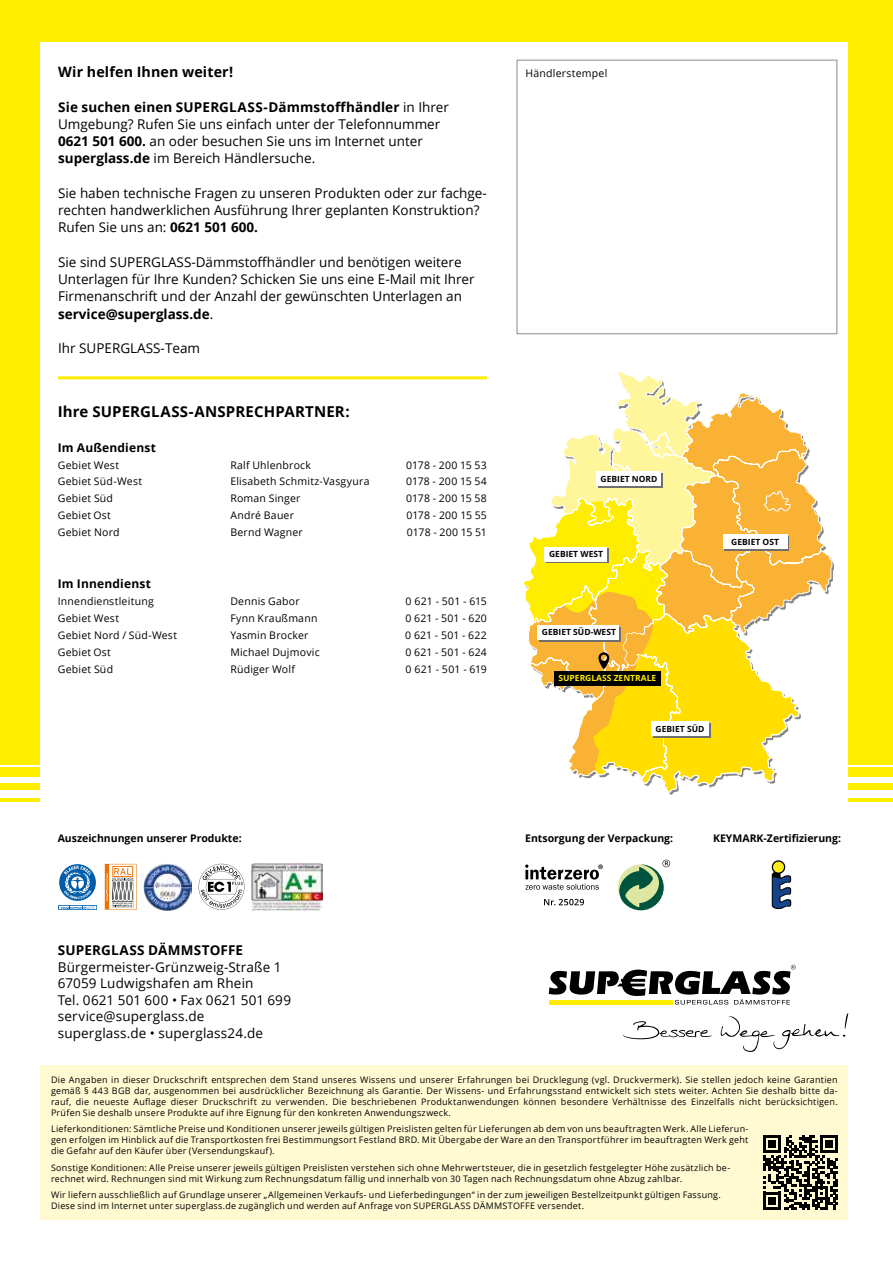
<style>
.page{position:relative;width:893px;height:1263px;background:#fff}
.page>*{position:absolute;margin:0;border:0;box-sizing:border-box;transform-origin:0 0}
.t1{font:700 15px "Open Sans";letter-spacing:.01em;color:#000}
.t2{font:700 14.25px "Open Sans";letter-spacing:.01em;color:#000}
.t3{font:13.5px/17.2px "Open Sans";color:#000}
.t4{font:700 13.5px "Open Sans";letter-spacing:.015em;color:#000}
.t5{font:700 12px "Open Sans";letter-spacing:.015em;color:#000}
.t6{font:10.5px "Open Sans";letter-spacing:.02em;color:#000}
.t7{font:700 10.5px "Open Sans";color:#000}
.t8{font:9px/10.8px "Open Sans";letter-spacing:.025em;color:#000;text-align:justify}
.t9{font:700 8.55px "Open Sans";color:#000}
.t10{font:700 8.55px "Open Sans";color:#ffed00}
.s1{font-weight:700}
</style>
<div class="page">
<div style="left:0;top:686px;width:893px;height:78px;background:#ffed00"></div>
<div style="left:0;top:783px;width:893px;height:6px;background:#ffed00"></div>
<div style="left:0;top:767px;width:893px;height:10px;background:#ffed00"></div>
<hr style="left:0;top:798px;width:893px;height:4px;background:#ffed00">
<div style="left:0;top:0;width:893px;height:709px;background:#ffed00"></div>
<div style="left:40px;top:43px;width:808px;height:767px;background:#fff"></div>
<div style="left:40px;top:1066px;width:808px;height:154px;background:#fffad2"></div>
<svg style="left:763px;top:1135px;width:75px;height:75px"></svg>
<svg style="left:721px;top:1013px;width:127px;height:39px"></svg>
<svg style="left:622px;top:1021px;width:90px;height:18px"></svg>
<svg style="left:549px;top:965px;width:247px;height:39px"></svg>
<hr style="left:58px;top:376px;width:429px;height:3px;background:#ffed00">
<svg style="left:618px;top:860px;width:52px;height:50px"></svg>
<svg style="left:772px;top:860px;width:19px;height:49px"></svg>
<img style="left:252px;top:863px;width:70px;height:48px">
<div style="left:58px;top:905px;width:39px;height:5px;border:1px solid #005da9"></div>
<svg style="left:59px;top:864px;width:37px;height:45px"></svg>
<svg style="left:105px;top:864px;width:32px;height:46px"></svg>
<img style="left:144px;top:863px;width:47px;height:47px">
<svg style="left:199px;top:864px;width:45px;height:46px"></svg>
<svg style="left:523px;top:371px;width:309px;height:422px"></svg>
<svg style="left:525px;top:864px;width:78px;height:26px"></svg>
<svg style="left:544px;top:899px;width:40px;height:6px"></svg>
<h2 class="t2" style="left:58px;top:62px;width:176px">Wir helfen Ihnen weiter!</h2>
<h3 class="t3" style="left:58px;top:98px;width:392px"><span class="s1">Sie suchen einen SUPERGLASS-Dämmstoffhändler</span> in Ihrer Umgebung? Rufen Sie uns einfach unter der Telefonnummer <span class="s1">0621 501 600.</span> an oder besuchen Sie uns im Internet unter <span class="s1">superglass.de</span> im Bereich Händlersuche.</h3>
<h3 class="t3" style="left:58px;top:184px;width:430px">Sie haben technische Fragen zu unseren Produkten oder zur fachge&shy;rechten handwerklichen Ausführung Ihrer geplanten Konstruktion?<br>Rufen Sie uns an: <span class="s1">0621 501 600.</span></h3>
<h3 class="t3" style="left:58px;top:253px;width:418px">Sie sind SUPERGLASS-Dämmstoffhändler und benötigen weitere Unterlagen für Ihre Kunden? Schicken Sie uns eine E-Mail mit Ihrer Firmenanschrift und der Anzahl der gewünschten Unterlagen an <span class="s1">service@superglass.de</span>.</h3>
<h3 class="t3" style="left:58px;top:339px;width:143px">Ihr SUPERGLASS-Team</h3>
<h1 class="t1" style="left:58px;top:401px;width:293px">Ihre SUPERGLASS-ANSPRECHPARTNER:</h1>
<h3 class="t5" style="left:58px;top:439px;width:100px">Im Außendienst</h3>
<p class="t6" style="left:58px;top:457px;width:63px">Gebiet West</p>
<p class="t6" style="left:230px;top:457px;width:82px">Ralf Uhlenbrock</p>
<p class="t6" style="left:406px;top:457px;width:82px">0178 - 200 15 53</p>
<p class="t6" style="left:58px;top:474px;width:86px">Gebiet Süd-West</p>
<p class="t6" style="left:230px;top:474px;width:141px">Elisabeth Schmitz-Vasgyura</p>
<p class="t6" style="left:406px;top:474px;width:82px">0178 - 200 15 54</p>
<p class="t6" style="left:58px;top:491px;width:57px">Gebiet Süd</p>
<p class="t6" style="left:230px;top:491px;width:72px">Roman Singer</p>
<p class="t6" style="left:406px;top:491px;width:82px">0178 - 200 15 58</p>
<p class="t6" style="left:58px;top:508px;width:55px">Gebiet Ost</p>
<p class="t6" style="left:230px;top:508px;width:65px">André Bauer</p>
<p class="t6" style="left:406px;top:508px;width:82px">0178 - 200 15 55</p>
<p class="t6" style="left:58px;top:525px;width:63px">Gebiet Nord</p>
<p class="t6" style="left:230px;top:525px;width:74px">Bernd Wagner</p>
<p class="t6" style="left:407px;top:525px;width:82px">0178 - 200 15 51</p>
<h3 class="t5" style="left:58px;top:575px;width:95px">Im Innendienst</h3>
<p class="t6" style="left:58px;top:594px;width:97px">Innendienstleitung</p>
<p class="t6" style="left:230px;top:594px;width:71px">Dennis Gabor</p>
<p class="t6" style="left:406px;top:594px;width:83px">0 621 - 501 - 615</p>
<p class="t6" style="left:58px;top:611px;width:63px">Gebiet West</p>
<p class="t6" style="left:230px;top:611px;width:89px">Fynn Kraußmann</p>
<p class="t6" style="left:405px;top:611px;width:83px">0 621 - 501 - 620</p>
<p class="t6" style="left:58px;top:628px;width:121px">Gebiet Nord / Süd-West</p>
<p class="t6" style="left:230px;top:628px;width:80px">Yasmin Brocker</p>
<p class="t6" style="left:405px;top:628px;width:83px">0 621 - 501 - 622</p>
<p class="t6" style="left:58px;top:645px;width:55px">Gebiet Ost</p>
<p class="t6" style="left:230px;top:645px;width:91px">Michael Dujmovic</p>
<p class="t6" style="left:405px;top:645px;width:83px">0 621 - 501 - 624</p>
<p class="t6" style="left:58px;top:661px;width:57px">Gebiet Süd</p>
<p class="t6" style="left:230px;top:661px;width:66px">Rüdiger Wolf</p>
<p class="t6" style="left:406px;top:661px;width:83px">0 621 - 501 - 619</p>
<p class="t6" style="left:525px;top:66px;width:83px">Händlerstempel</p>
<p class="t9" style="left:601px;top:472px;width:58px">GEBIET NORD</p>
<p class="t9" style="left:549px;top:548px;width:55px">GEBIET WEST</p>
<p class="t9" style="left:731px;top:536px;width:49px">GEBIET OST</p>
<p class="t9" style="left:542px;top:626px;width:76px">GEBIET SÜD-WEST</p>
<p class="t10" style="left:558px;top:672px;width:99px">SUPERGLASS ZENTRALE</p>
<p class="t9" style="left:656px;top:723px;width:50px">GEBIET SÜD</p>
<p class="t7" style="left:58px;top:830px;width:186px">Auszeichnungen unserer Produkte:</p>
<p class="t7" style="left:525px;top:830px;width:149px">Entsorgung der Verpackung:</p>
<p class="t7" style="left:713px;top:830px;width:129px">KEYMARK-Zertifizierung:</p>
<h3 class="t4" style="left:58px;top:941px;width:187px">SUPERGLASS DÄMMSTOFFE</h3>
<h3 class="t3" style="left:58px;top:958px;width:235px;line-height:16.5px">Bürgermeister-Grünzweig-Straße 1<br>67059 Ludwigshafen am Rhein<br>Tel. 0621 501 600 • Fax 0621 501 699 service@superglass.de superglass.de • superglass24.de</h3>
<p class="t8" style="left:51px;top:1074px;width:788px">Die Angaben in dieser Druckschrift entsprechen dem Stand unseres Wissens und unserer Erfahrungen bei Drucklegung (vgl. Druckvermerk). Sie stellen jedoch keine Garantien gemäß § 443 BGB dar, ausgenommen bei ausdrücklicher Bezeichnung als Garantie. Der Wissens- und Erfahrungsstand entwickelt sich stets weiter. Achten Sie deshalb bitte da&shy;rauf, die neueste Auflage dieser Druckschrift zu verwenden. Die beschriebenen Produktanwendungen können besondere Verhältnisse des Einzelfalls nicht berücksichtigen.<br>Prüfen Sie deshalb unsere Produkte auf ihre Eignung für den konkreten Anwendungszweck.</p>
<p class="t8" style="left:51px;top:1123px;width:699px">Lieferkonditionen: Sämtliche Preise und Konditionen unserer jeweils gültigen Preislisten gelten für Lieferungen ab dem von uns beauftragten Werk. Alle Lieferun&shy;gen erfolgen im Hinblick auf die Transportkosten frei Bestimmungsort Festland BRD. Mit Übergabe der Ware an den Transportführer im beauftragten Werk geht die Gefahr auf den Käufer über (Versendungskauf).</p>
<p class="t8" style="left:51px;top:1162px;width:681px">Sonstige Konditionen: Alle Preise unserer jeweils gültigen Preislisten verstehen sich ohne Mehrwertsteuer, die in gesetzlich festgelegter Höhe zusätzlich be&shy;rechnet wird. Rechnungen sind mit Wirkung zum Rechnungsdatum fällig und innerhalb von 30 Tagen nach Rechnungsdatum ohne Abzug zahlbar.</p>
<p class="t8" style="left:51px;top:1189px;width:671px">Wir liefern ausschließlich auf Grundlage unserer „Allgemeinen Verkaufs- und Lieferbedingungen“ in der zum jeweiligen Bestellzeitpunkt gültigen Fassung.<br>Diese sind im Internet unter superglass.de zugänglich und werden auf Anfrage von SUPERGLASS DÄMMSTOFFE versendet.</p>
</div>
